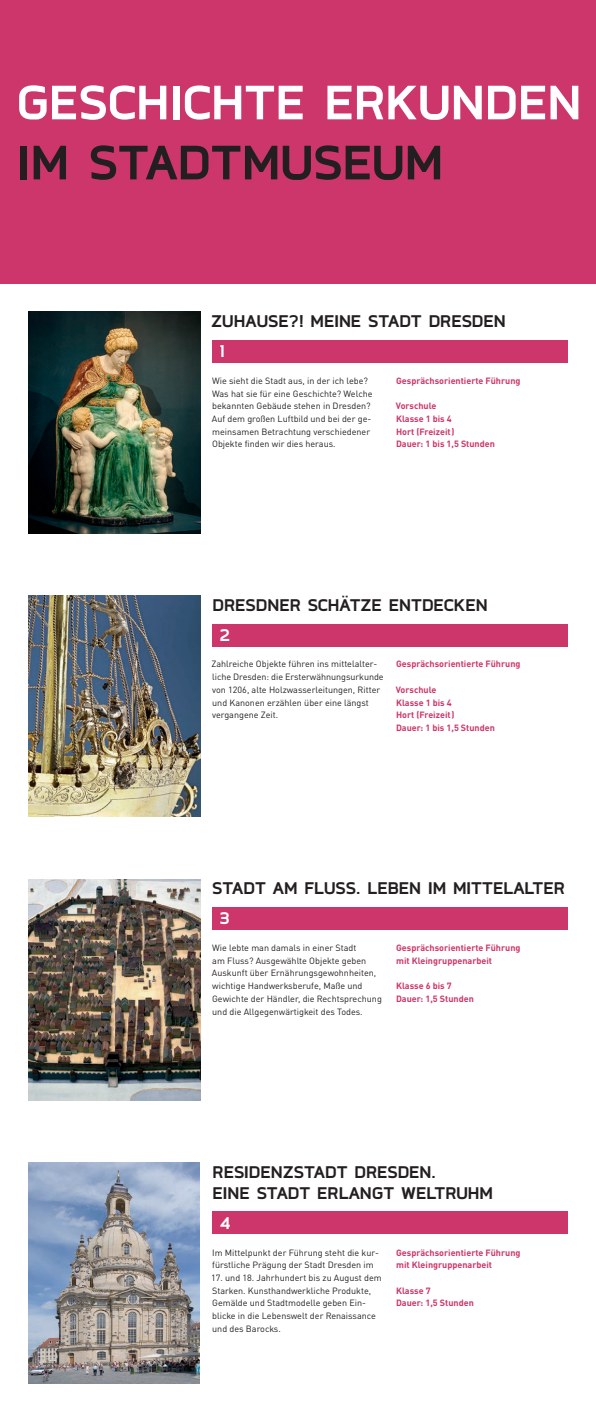
<style>
.page{position:relative;width:596px;height:1418px;background:#fff}
.page>*{position:absolute;margin:0;border:0;box-sizing:border-box;transform-origin:0 0}
.t1{font:700 57px "Coupe OT";color:#fff}
.t2{font:700 57px "Coupe OT";color:#231f20}
.t3{font:700 20px/21px "Coupe OT";color:#231f20}
.t4{font:700 20px "Coupe OT";color:#fff}
.t5{font:9px/12.7px "DINOT";color:#231f20}
.t6{font:700 9px/12.7px "DINOT";color:#cc366a}
</style>
<div class="page">
<img style="left:28px;top:312px;width:172px;height:221px">
<div style="left:212px;top:340px;width:355px;height:23px;background:#cc366a"></div>
<img style="left:28px;top:595px;width:172px;height:221px">
<div style="left:212px;top:624px;width:355px;height:22px;background:#cc366a"></div>
<img style="left:28px;top:879px;width:172px;height:221px">
<div style="left:212px;top:907px;width:355px;height:23px;background:#cc366a"></div>
<div style="left:0;top:0;width:595px;height:283px;background:#cc366a"></div>
<div style="left:212px;top:1210px;width:355px;height:23px;background:#cc366a"></div>
<img style="left:28px;top:1162px;width:172px;height:221px">
<h1 class="t1" style="left:16px;top:73px;width:566px">GESCHICHTE ERKUNDEN</h1>
<h1 class="t2" style="left:17px;top:133px;width:427px">IM STADTMUSEUM</h1>
<h2 class="t3" style="left:211px;top:310px;width:296px">ZUHAUSE?! MEINE STADT DRESDEN</h2>
<h2 class="t4" style="left:219px;top:341px;width:8px">1</h2>
<p class="t5" style="left:212px;top:374px;width:162px">Wie sieht die Stadt aus, in der ich lebe?<br>Was hat sie für eine Geschichte? Welche bekannten Gebäude stehen in Dresden?<br>Auf dem großen Luftbild und bei der ge&shy;meinsamen Betrachtung verschiedener Objekte finden wir dies heraus.</p>
<p class="t6" style="left:396px;top:374px;width:126px">Gesprächsorientierte Führung</p>
<p class="t6" style="left:395px;top:399px;width:101px">Vorschule<br>Klasse 1 bis 4<br>Hort (Freizeit)<br>Dauer: 1 bis 1,5 Stunden</p>
<h2 class="t3" style="left:212px;top:594px;width:276px">DRESDNER SCHÄTZE ENTDECKEN</h2>
<h2 class="t4" style="left:219px;top:624px;width:14px">2</h2>
<p class="t5" style="left:211px;top:657px;width:174px">Zahlreiche Objekte führen ins mittelalter&shy;liche Dresden: die Ersterwähnungsurkunde von 1206, alte Holzwasserleitungen, Ritter und Kanonen erzählen über eine längst vergangene Zeit.</p>
<p class="t6" style="left:396px;top:657px;width:126px">Gesprächsorientierte Führung</p>
<p class="t6" style="left:395px;top:683px;width:101px">Vorschule<br>Klasse 1 bis 4<br>Hort (Freizeit)<br>Dauer: 1 bis 1,5 Stunden</p>
<h2 class="t3" style="left:212px;top:877px;width:354px">STADT AM FLUSS. LEBEN IM MITTELALTER</h2>
<h2 class="t4" style="left:219px;top:907px;width:13px">3</h2>
<p class="t5" style="left:212px;top:941px;width:171px">Wie lebte man damals in einer Stadt<br>am Fluss? Ausgewählte Objekte geben Auskunft über Ernährungsgewohnheiten, wichtige Handwerksberufe, Maße und Gewichte der Händler, die Rechtsprechung und die Allgegenwärtigkeit des Todes.</p>
<p class="t6" style="left:396px;top:941px;width:126px">Gesprächsorientierte Führung mit Kleingruppenarbeit</p>
<p class="t6" style="left:396px;top:979px;width:79px">Klasse 6 bis 7<br>Dauer: 1,5 Stunden</p>
<h2 class="t3" style="left:212px;top:1161px;width:282px">RESIDENZSTADT DRESDEN.<br>EINE STADT ERLANGT WELTRUHM</h2>
<h2 class="t4" style="left:219px;top:1212px;width:14px">4</h2>
<p class="t5" style="left:212px;top:1245px;width:168px">Im Mittelpunkt der Führung steht die kur&shy;fürstliche Prägung der Stadt Dresden im</p>
<p class="t5" style="left:211px;top:1271px;width:172px">17. und 18. Jahrhundert bis zu August dem Starken. Kunsthandwerkliche Produkte, Gemälde und Stadtmodelle geben Ein&shy;blicke in die Lebenswelt der Renaissance und des Barocks.</p>
<p class="t6" style="left:396px;top:1245px;width:126px">Gesprächsorientierte Führung mit Kleingruppenarbeit</p>
<p class="t6" style="left:396px;top:1283px;width:79px">Klasse 7<br>Dauer: 1,5 Stunden</p>
</div>
